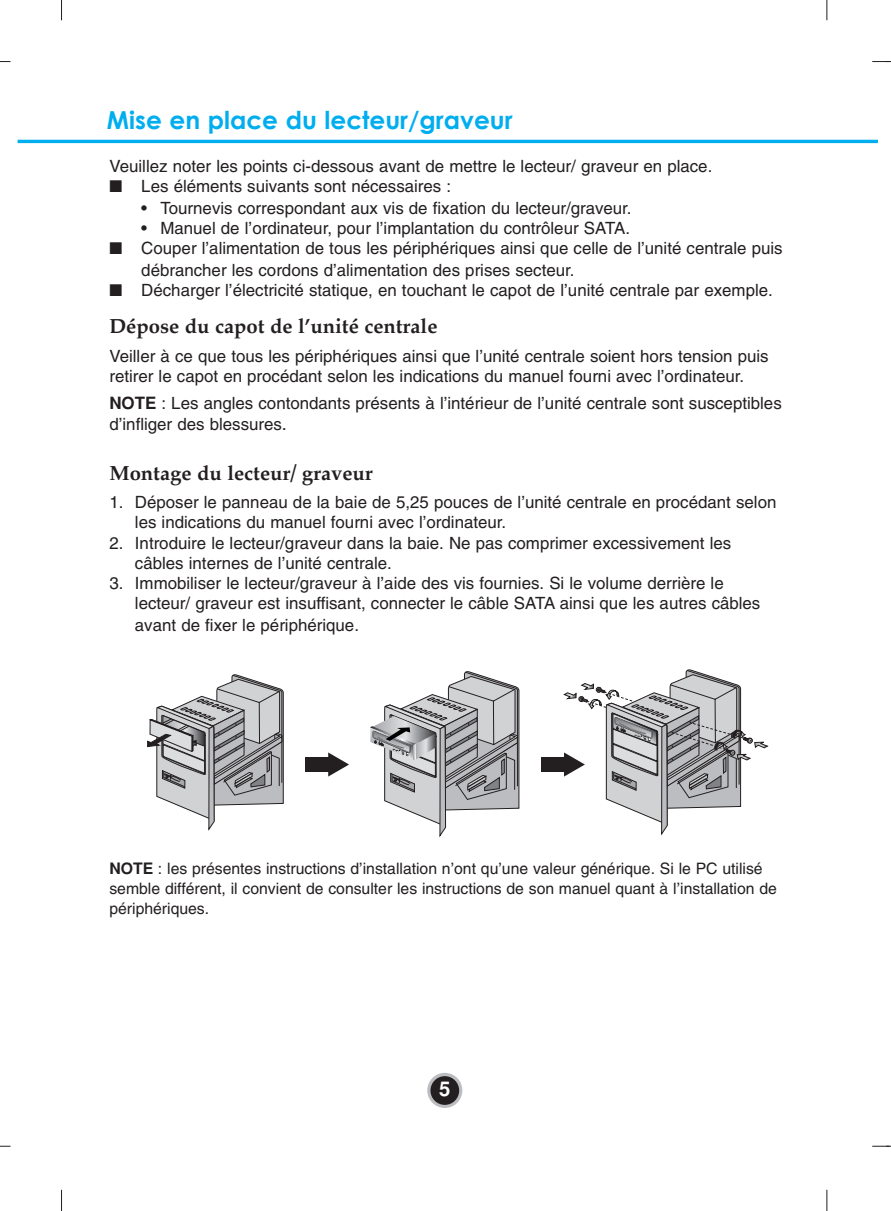
<style>
.page{position:relative;width:891px;height:1211px;background:#fff}
.page>*{position:absolute;margin:0;border:0;box-sizing:border-box;transform-origin:0 0}
.t1{font:700 24.75px "Century Gothic";color:#00aeef}
.t2{font:700 20.25px "Palatino";color:#231f20}
.t3{font:700 20.25px "Helvetica";color:#fff}
.t4{font:16.88px/20.2px "Helvetica";color:#231f20}
.t5{font:15.75px/20.2px "Helvetica";color:#231f20}
.s1{font-weight:700}
.s2{font-size:18px}
</style>
<div class="page">
<svg style="left:61px;top:0;width:1px;height:20px"></svg>
<svg style="left:827px;top:0;width:1px;height:20px"></svg>
<svg style="left:61px;top:1189px;width:1px;height:21px"></svg>
<svg style="left:827px;top:1189px;width:1px;height:21px"></svg>
<svg style="left:872px;top:61px;width:19px;height:1px"></svg>
<svg style="left:872px;top:1145px;width:19px;height:1px"></svg>
<svg style="left:427px;top:1072px;width:35px;height:35px"></svg>
<div style="left:430px;top:1076px;width:29px;height:28px;background:#231f20;border-radius:50%"></div>
<hr style="left:18px;top:140px;width:860px;height:3px;background:#00aeef">
<svg style="left:147px;top:674px;width:137px;height:157px"></svg>
<svg style="left:370px;top:671px;width:149px;height:428px"></svg>
<div style="left:305px;top:757px;width:25px;height:14px;background:#231f20"></div>
<svg style="left:328px;top:752px;width:21px;height:24px"></svg>
<div style="left:541px;top:757px;width:25px;height:14px;background:#231f20"></div>
<svg style="left:564px;top:669px;width:204px;height:167px"></svg>
<h1 class="t1" style="left:107px;top:104px;width:407px">Mise en place du lecteur/graveur</h1>
<p class="t4" style="left:109px;top:157px;width:604px">Veuillez noter les points ci-dessous avant de mettre le lecteur/ graveur en place.</p>
<p class="t4" style="left:109px;top:178px;width:343px">■ Les éléments suivants sont nécessaires :</p>
<p class="t4" style="left:141px;top:199px;width:492px">• Tournevis correspondant aux vis de fixation du lecteur/graveur.</p>
<p class="t4" style="left:141px;top:219px;width:490px">• Manuel de l’ordinateur, pour l’implantation du contrôleur SATA.</p>
<p class="t4" style="left:141px;top:239px;width:643px;line-height:21.6px;text-indent:-32px">■ Couper l’alimentation de tous les périphériques ainsi que celle de l’unité centrale puis débrancher les cordons d’alimentation des prises secteur.</p>
<p class="t4" style="left:109px;top:282px;width:665px">■ Décharger l’électricité statique, en touchant le capot de l’unité centrale par exemple.</p>
<p class="t2" style="left:109px;top:316px;width:330px">Dépose du capot de l’unité centrale</p>
<p class="t4" style="left:109px;top:347px;width:661px">Veiller à ce que tous les périphériques ainsi que l’unité centrale soient hors tension puis retirer le capot en procédant selon les indications du manuel fourni avec l’ordinateur.</p>
<p class="t4" style="left:109px;top:394px;width:674px;line-height:21.2px"><span class="s1">NOTE</span> : Les angles contondants présents à l’intérieur de l’unité centrale sont susceptibles d’infliger des blessures<span class="s2">.</span></p>
<p class="t2" style="left:109px;top:463px;width:265px">Montage du lecteur/ graveur</p>
<p class="t4" style="left:135px;top:494px;width:643px;text-indent:-26px">1. Déposer le panneau de la baie de 5,25 pouces de l’unité centrale en procédant selon les indications du manuel fourni avec l’ordinateur.</p>
<p class="t4" style="left:135px;top:534px;width:598px;text-indent:-26px">2. Introduire le lecteur/graveur dans la baie. Ne pas comprimer excessivement les câbles internes de l’unité centrale.</p>
<p class="t4" style="left:135px;top:574px;width:627px;text-indent:-26px">3. Immobiliser le lecteur/graveur à l’aide des vis fournies. Si le volume derrière le lecteur/ graveur est insuffisant, connecter le câble SATA ainsi que les autres câbles avant de fixer le périphérique.</p>
<p class="t5" style="left:109px;top:859px;width:669px"><span class="s1">NOTE</span> : les présentes instructions d’installation n’ont qu’une valeur générique. Si le PC utilisé semble différent, il convient de consulter les instructions de son manuel quant à l’installation de périphériques.</p>
<p class="t3" style="left:439px;top:1081px;width:13px">5</p>
</div>
